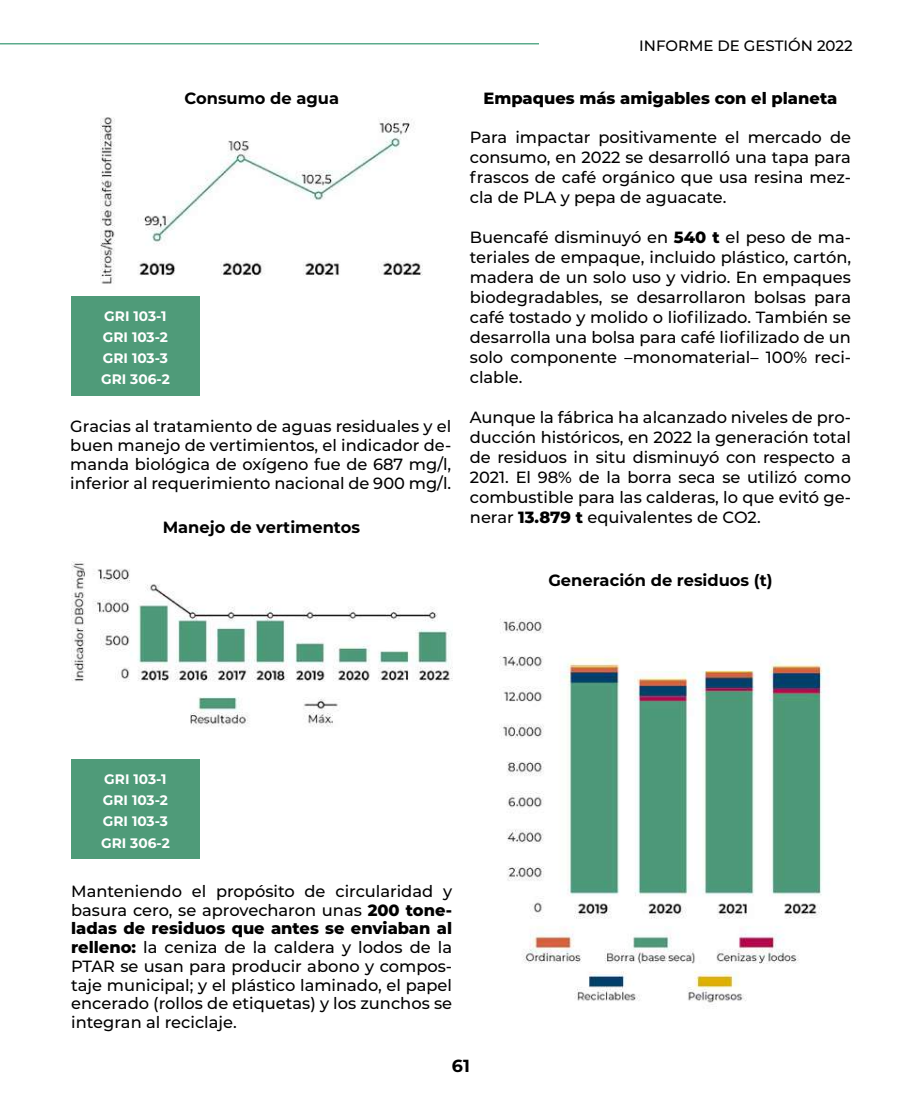
<style>
.page{position:relative;width:922px;height:1099px;background:#fff}
.page>*{position:absolute;margin:0;border:0;box-sizing:border-box;transform-origin:0 0}
.t1{font:700 17.5px "Montserrat";color:#000}
.t2{font:500 16.25px/20px "Montserrat";color:#000;text-align:justify}
.t3{font:700 16.25px "Montserrat";color:#000}
.t4{font:800 16.25px "Montserrat";color:#000}
.t5{font:500 15px "Montserrat";color:#000}
.t6{font:700 13.75px/21.2px "Montserrat";color:#fff}
.s1{font-weight:800}
</style>
<div class="page">
<hr style="left:0;top:43px;width:539px;height:1px;background:#3c9b76">
<img style="left:499px;top:618px;width:330px;height:385px">
<div style="left:71px;top:296px;width:129px;height:99px;background:#4f9b79"></div>
<div style="left:71px;top:759px;width:129px;height:99px;background:#4f9b79"></div>
<img style="left:71px;top:561px;width:381px;height:166px">
<img style="left:100px;top:117px;width:323px;height:167px">
<p class="t3" style="left:184px;top:87px;width:156px">Consumo de agua</p>
<p class="t6" style="left:101px;top:304px;width:70px">GRI 103-1<br>GRI 103-2<br>GRI 103-3<br>GRI 306-2</p>
<p class="t2" style="left:70px;top:416px;width:382px;line-height:18.8px">Gracias al tratamiento de aguas residuales y el buen manejo de vertimientos, el indicador de&shy;manda biológica de oxígeno fue de 687 mg/l, inferior al requerimiento nacional de 900 mg/l.</p>
<p class="t3" style="left:163px;top:515px;width:199px">Manejo de vertimentos</p>
<p class="t5" style="left:639px;top:35px;width:215px">INFORME DE GESTIÓN 2022</p>
<p class="t4" style="left:483px;top:87px;width:355px">Empaques más amigables con el planeta</p>
<p class="t2" style="left:470px;top:127px;width:382px">Para impactar positivamente el mercado de consumo, en 2022 se desarrolló una tapa para frascos de café orgánico que usa resina mez&shy;cla de PLA y pepa de aguacate.</p>
<p class="t2" style="left:470px;top:227px;width:382px">Buencafé disminuyó en <span class="s1">540 t</span> el peso de ma&shy;teriales de empaque, incluido plástico, cartón, madera de un solo uso y vidrio. En empaques biodegradables, se desarrollaron bolsas para café tostado y molido o liofilizado. También se desarrolla una bolsa para café liofilizado de un solo componente –monomaterial– 100% reci&shy;clable.</p>
<p class="t2" style="left:470px;top:407px;width:382px">Aunque la fábrica ha alcanzado niveles de pro&shy;ducción históricos, en 2022 la generación total de residuos in situ disminuyó con respecto a 2021. El 98% de la borra seca se utilizó como combustible para las calderas, lo que evitó ge&shy;nerar <span class="s1">13.879 t</span> equivalentes de CO2.</p>
<p class="t3" style="left:548px;top:568px;width:226px">Generación de residuos (t)</p>
<p class="t6" style="left:101px;top:767px;width:70px">GRI 103-1<br>GRI 103-2<br>GRI 103-3<br>GRI 306-2</p>
<p class="t2" style="left:71px;top:881px;width:382px;line-height:18.8px">Manteniendo el propósito de circularidad y basura cero, se aprovecharon unas <span class="s1">200 tone&shy;ladas de residuos que antes se enviaban al relleno:</span> la ceniza de la caldera y lodos de la PTAR se usan para producir abono y compos&shy;taje municipal; y el plástico laminado, el papel encerado (rollos de etiquetas) y los zunchos se integran al reciclaje.</p>
<p class="t1" style="left:452px;top:1052px;width:20px">61</p>
</div>
